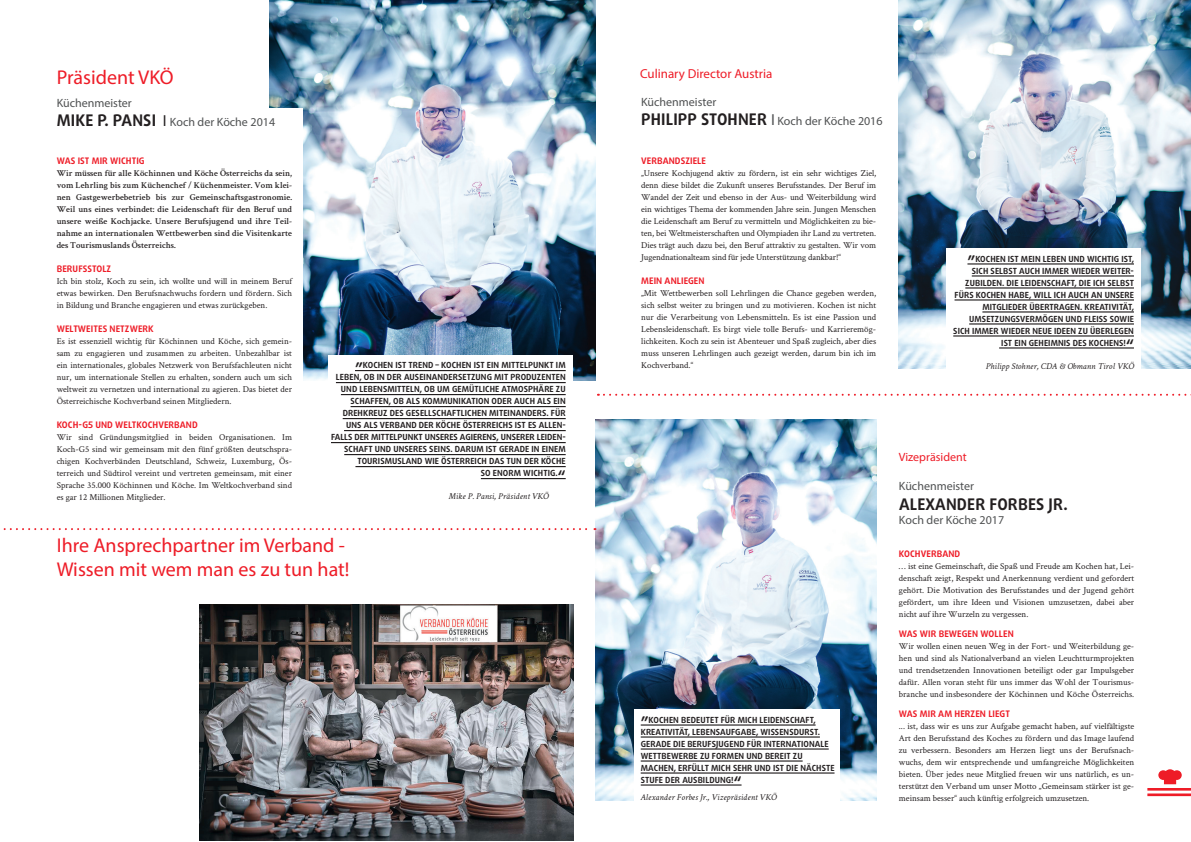
<style>
.page{position:relative;width:1191px;height:842px;background:#fff}
.page>*{position:absolute;margin:0;border:0;box-sizing:border-box;transform-origin:0 0}
.t1{font:20px/24px "Myriad Pro";color:#ee1c27}
.t2{font:700 16px "Daxline Pro";letter-spacing:.01em;color:#231f20}
.t3{font:13px "Myriad Pro";color:#ee1c27}
.t4{font:12px/19.2px "Myriad Pro";color:#4f5152}
.t5{font:12px "Myriad Pro";color:#ee1c27}
.t6{font:9px/12px "Crimson Text";color:#231f20;text-align:justify}
.t7{font:600 9px/12px "Crimson Text";color:#231f20;text-align:justify}
.t8{font:700 9px "Daxline Pro";letter-spacing:.01em;color:#ee1c27}
.t9{font:italic 9px "Crimson Text";letter-spacing:.01em;color:#231f20}
.t10{font:700 8.4px/12px "Daxline Pro";letter-spacing:.01em;color:#231f20;text-align:right}
.s1{font-family:"Daxline Pro";font-weight:700;font-size:16px;color:#231f20}
.s2{font-size:16px;color:#231f20}
.s3{font-size:14.9px}
.s4{font-size:16px}
</style>
<div class="page">
<img style="left:595px;top:420px;width:281px;height:381px">
<img style="left:899px;top:0;width:292px;height:369px">
<div style="left:946px;top:248px;width:194px;height:131px;background:#fff"></div>
<hr style="left:967px;top:263px;width:167px;height:2px;background:#231f20">
<hr style="left:971px;top:275px;width:163px;height:2px;background:#231f20">
<hr style="left:965px;top:287px;width:169px;height:2px;background:#231f20">
<hr style="left:954px;top:299px;width:180px;height:2px;background:#231f20">
<hr style="left:982px;top:311px;width:152px;height:2px;background:#231f20">
<hr style="left:969px;top:323px;width:165px;height:2px;background:#231f20">
<hr style="left:953px;top:335px;width:181px;height:2px;background:#231f20">
<hr style="left:999px;top:347px;width:135px;height:2px;background:#231f20">
<img style="left:270px;top:0;width:325px;height:380px">
<div style="left:177px;top:108px;width:126px;height:320px;background:#fff"></div>
<svg style="left:3px;top:528px;width:592px;height:2px"></svg>
<svg style="left:598px;top:394px;width:593px;height:2px"></svg>
<div style="left:328px;top:355px;width:244px;height:121px;background:#fff"></div>
<hr style="left:355px;top:370px;width:211px;height:1px;background:#231f20">
<hr style="left:336px;top:382px;width:230px;height:1px;background:#231f20">
<hr style="left:341px;top:394px;width:225px;height:1px;background:#231f20">
<hr style="left:350px;top:406px;width:216px;height:1px;background:#231f20">
<hr style="left:343px;top:418px;width:223px;height:1px;background:#231f20">
<hr style="left:344px;top:430px;width:222px;height:1px;background:#231f20">
<hr style="left:331px;top:442px;width:235px;height:1px;background:#231f20">
<hr style="left:344px;top:454px;width:222px;height:1px;background:#231f20">
<hr style="left:355px;top:466px;width:211px;height:1px;background:#231f20">
<hr style="left:481px;top:478px;width:85px;height:1px;background:#231f20">
<div style="left:634px;top:709px;width:205px;height:93px;background:#fff"></div>
<hr style="left:640px;top:724px;width:175px;height:2px;background:#231f20">
<hr style="left:640px;top:736px;width:180px;height:2px;background:#231f20">
<hr style="left:640px;top:748px;width:188px;height:2px;background:#231f20">
<hr style="left:640px;top:760px;width:162px;height:2px;background:#231f20">
<hr style="left:640px;top:772px;width:194px;height:2px;background:#231f20">
<hr style="left:640px;top:784px;width:101px;height:2px;background:#231f20">
<hr style="left:1147px;top:793px;width:44px;height:3px;background:#ee1c27">
<hr style="left:1147px;top:788px;width:44px;height:3px;background:#ee1c27">
<svg style="left:1158px;top:769px;width:23px;height:15px"></svg>
<img style="left:199px;top:604px;width:374px;height:237px">
<h1 class="t1" style="left:57px;top:65px;width:118px">Präsident VKÖ</h1>
<h3 class="t4" style="left:57px;top:93px;width:220px">Küchenmeister<br><span class="s1">MIKE P. PANSI</span> <span class="s2">I</span> Koch der Köche 2014</h3>
<p class="t8" style="left:57px;top:155px;width:89px">WAS IST MIR WICHTIG</p>
<p class="t7" style="left:57px;top:166px;width:237px">Wir müssen für alle Köchinnen und Köche Österreichs da sein, vom Lehrling bis zum Küchenchef / Küchenmeister. Vom klei&shy;nen Gastgewerbebetrieb bis zur Gemeinschaftsgastronomie.<br>Weil uns eines verbindet: die Leidenschaft für den Beruf und unsere weiße Kochjacke. Unsere Berufsjugend und ihre Teil&shy;nahme an internationalen Wettbewerben sind die Visitenkarte des Tourismuslands Österreichs.</p>
<p class="t8" style="left:57px;top:263px;width:56px">BERUFSSTOLZ</p>
<p class="t6" style="left:57px;top:275px;width:237px">Ich bin stolz, Koch zu sein, ich wollte und will in meinem Beruf etwas bewirken. Den Berufsnachwuchs fordern und fördern. Sich in Bildung und Branche engagieren und etwas zurückgeben.</p>
<p class="t8" style="left:57px;top:323px;width:98px">WELTWEITES NETZWERK</p>
<p class="t6" style="left:57px;top:335px;width:237px">Es ist essenziell wichtig für Köchinnen und Köche, sich gemein&shy;sam zu engagieren und zusammen zu arbeiten. Unbezahlbar ist ein internationales, globales Netzwerk von Berufsfachleuten nicht nur, um internationale Stellen zu erhalten, sondern auch um sich weltweit zu vernetzen und international zu agieren. Das bietet der Österreichische Kochverband seinen Mitgliedern.</p>
<p class="t8" style="left:57px;top:419px;width:143px">KOCH-G5 UND WELTKOCHVERBAND</p>
<p class="t6" style="left:57px;top:431px;width:237px">Wir sind Gründungsmitglied in beiden Organisationen. Im Koch-G5 sind wir gemeinsam mit den fünf größten deutschspra&shy;chigen Kochverbänden Deutschland, Schweiz, Luxemburg, Ös&shy;terreich und Südtirol vereint und vertreten gemeinsam, mit einer Sprache 35.000 Köchinnen und Köche. Im Weltkochverband sind es gar 12 Millionen Mitglieder.</p>
<p class="t10" style="left:331px;top:360px;width:236px"><span class="s3">”</span>KOCHEN IST TREND – KOCHEN IST EIN MITTELPUNKT IM LEBEN, OB IN DER AUSEINANDERSETZUNG MIT PRODUZENTEN UND LEBENSMITTELN, OB UM GEMÜTLICHE ATMOSPHÄRE ZU SCHAFFEN, OB ALS KOMMUNIKATION ODER AUCH ALS EIN DREHKREUZ DES GESELLSCHAFTLICHEN MITEINANDERS. FÜR UNS ALS VERBAND DER KÖCHE ÖSTERREICHS IST ES ALLEN-FALLS DER MITTELPUNKT UNSERES AGIERENS, UNSERER LEIDEN-SCHAFT UND UNSERES SEINS. DARUM IST GERADE IN EINEM TOURISMUSLAND WIE ÖSTERREICH DAS TUN DER KÖCHE<br>SO ENORM WICHTIG.<span class="s3">“</span></p>
<p class="t9" style="left:448px;top:491px;width:102px">Mike P. Pansi, Präsident VKÖ</p>
<h1 class="t1" style="left:57px;top:533px;width:294px">Ihre Ansprechpartner im Verband -<br>Wissen mit wem man es zu tun hat!</h1>
<h3 class="t3" style="left:640px;top:65px;width:134px">Culinary Director Austria</h3>
<h3 class="t4" style="left:641px;top:92px;width:243px">Küchenmeister<br><span class="s1">PHILIPP STOHNER</span> <span class="s4">I</span> Koch der Köche 2016</h3>
<p class="t8" style="left:641px;top:155px;width:66px">VERBANDSZIELE</p>
<p class="t6" style="left:641px;top:167px;width:237px">„Unsere Kochjugend aktiv zu fördern, ist ein sehr wichtiges Ziel, denn diese bildet die Zukunft unseres Berufsstandes. Der Beruf im Wandel der Zeit und ebenso in der Aus- und Weiterbildung wird ein wichtiges Thema der kommenden Jahre sein. Jungen Menschen die Leidenschaft am Beruf zu vermitteln und Möglichkeiten zu bie&shy;ten, bei Weltmeisterschaften und Olympiaden ihr Land zu vertreten.<br>Dies trägt auch dazu bei, den Beruf attraktiv zu gestalten. Wir vom Jugendnationalteam sind für jede Unterstützung dankbar!“</p>
<p class="t8" style="left:641px;top:275px;width:65px">MEIN ANLIEGEN</p>
<p class="t6" style="left:641px;top:287px;width:237px">„Mit Wettbewerben soll Lehrlingen die Chance gegeben werden, sich selbst weiter zu bringen und zu motivieren. Kochen ist nicht nur die Verarbeitung von Lebensmitteln. Es ist eine Passion und Lebensleidenschaft. Es birgt viele tolle Berufs- und Karrieremög&shy;lichkeiten. Koch zu sein ist Abenteuer und Spaß zugleich, aber dies muss unseren Lehrlingen auch gezeigt werden, darum bin ich im Kochverband.“</p>
<p class="t10" style="left:953px;top:253px;width:182px"><span class="s3">”</span>KOCHEN IST MEIN LEBEN UND WICHTIG IST, SICH SELBST AUCH IMMER WIEDER WEITER-ZUBILDEN. DIE LEIDENSCHAFT, DIE ICH SELBST FÜRS KOCHEN HABE, WILL ICH AUCH AN UNSERE MITGLIEDER ÜBERTRAGEN. KREATIVITÄT, UMSETZUNGSVERMÖGEN UND FLEISS SOWIE SICH IMMER WIEDER NEUE IDEEN ZU ÜBERLEGEN IST EIN GEHEIMNIS DES KOCHENS!<span class="s3">“</span></p>
<p class="t9" style="left:986px;top:361px;width:150px">Philipp Stohner, CDA &amp; Obmann Tirol VKÖ</p>
<p class="t10" style="left:640px;top:714px;width:195px;text-align:left"><span class="s3">”</span>KOCHEN BEDEUTET FÜR MICH LEIDENSCHAFT, KREATIVITÄT, LEBENSAUFGABE, WISSENSDURST.<br>GERADE DIE BERUFSJUGEND FÜR INTERNATIONALE WETTBEWERBE ZU FORMEN UND BEREIT ZU MACHEN, ERFÜLLT MICH SEHR UND IST DIE NÄCHSTE STUFE DER AUSBILDUNG!<span class="s3">“</span></p>
<p class="t9" style="left:640px;top:792px;width:138px">Alexander Forbes Jr., Vizepräsident VKÖ</p>
<h3 class="t5" style="left:899px;top:450px;width:69px">Vizepräsident</h3>
<h3 class="t4" style="left:899px;top:477px;width:77px">Küchenmeister</h3>
<h2 class="t2" style="left:899px;top:493px;width:170px">ALEXANDER FORBES JR.</h2>
<h3 class="t4" style="left:899px;top:510px;width:107px">Koch der Köche 2017</h3>
<p class="t8" style="left:899px;top:547px;width:63px">KOCHVERBAND</p>
<p class="t6" style="left:899px;top:559px;width:237px">… ist eine Gemeinschaft, die Spaß und Freude am Kochen hat, Lei&shy;denschaft zeigt, Respekt und Anerkennung verdient und gefordert gehört. Die Motivation des Berufsstandes und der Jugend gehört gefördert, um ihre Ideen und Visionen umzusetzen, dabei aber nicht auf ihre Wurzeln zu vergessen.</p>
<p class="t8" style="left:899px;top:627px;width:116px">WAS WIR BEWEGEN WOLLEN</p>
<p class="t6" style="left:899px;top:639px;width:237px">Wir wollen einen neuen Weg in der Fort- und Weiterbildung ge&shy;hen und sind als Nationalverband an vielen Leuchtturmprojekten und trendsetzenden Innovationen beteiligt oder gar Impulsgeber dafür. Allen voran steht für uns immer das Wohl der Tourismus&shy;branche und insbesondere der Köchinnen und Köche Österreichs.</p>
<p class="t8" style="left:899px;top:707px;width:112px">WAS MIR AM HERZEN LIEGT</p>
<p class="t6" style="left:899px;top:719px;width:237px">... ist, dass wir es uns zur Aufgabe gemacht haben, auf vielfältigste Art den Berufsstand des Koches zu fördern und das Image laufend zu verbessern. Besonders am Herzen liegt uns der Berufsnach&shy;wuchs, dem wir entsprechende und umfangreiche Möglichkeiten bieten. Über jedes neue Mitglied freuen wir uns natürlich, es un&shy;terstützt den Verband um unser Motto „Gemeinsam stärker ist ge&shy;meinsam besser“ auch künftig erfolgreich umzusetzen.</p>
</div>
